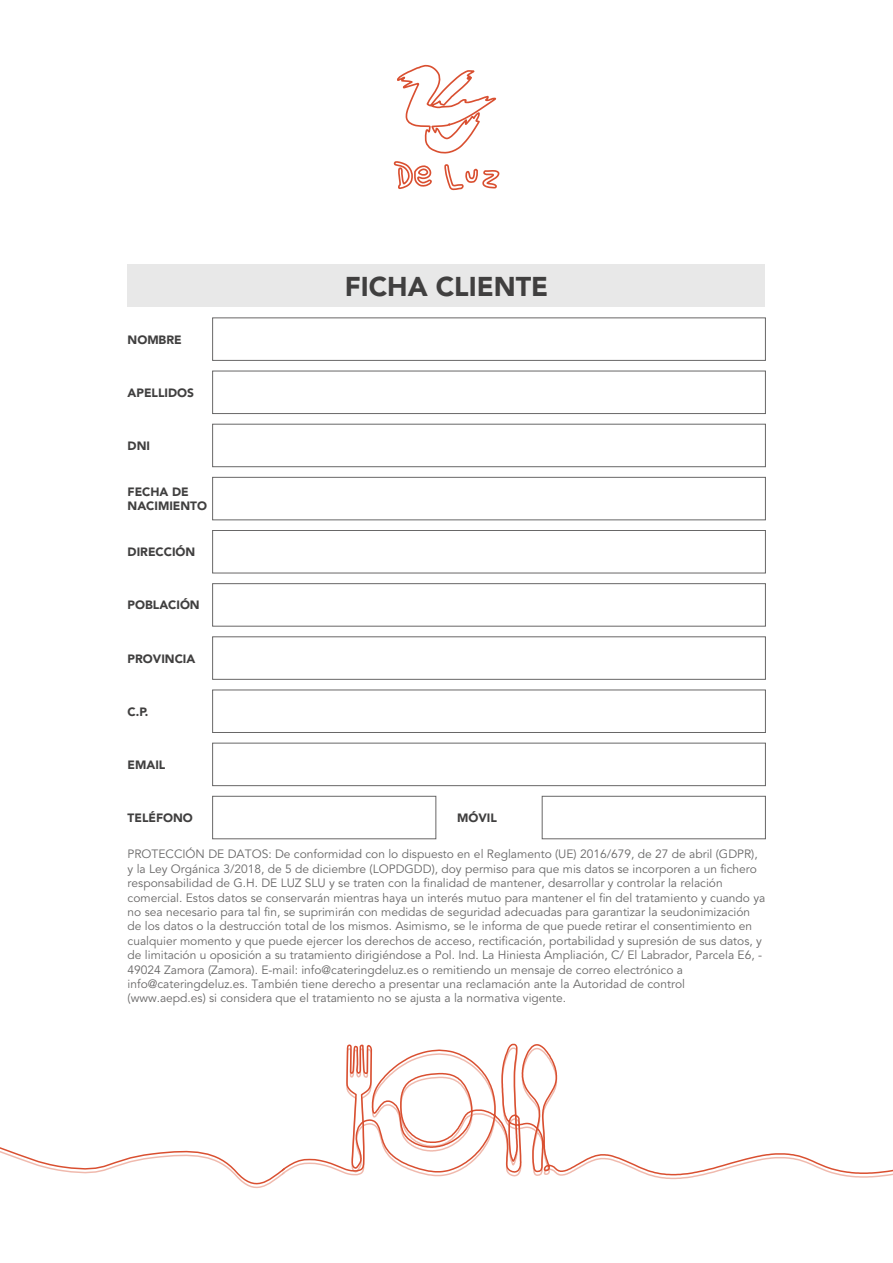
<style>
.page{position:relative;width:893px;height:1263px;background:#fff}
.page>*{position:absolute;margin:0;border:0;box-sizing:border-box;transform-origin:0 0}
.Títulos{font:900 27px "Avenir LT Std";color:#403f3f}
.Ficha{font:12px/14.4px "Avenir LT Std";color:#686767}
.Ficha-2{font:900 12px "Avenir LT Std";color:#403f3f}
</style>
<div class="page">
<svg style="left:373px;top:1047px;width:520px;height:133px"></svg>
<svg style="left:0;top:1044px;width:373px;height:145px"></svg>
<svg style="left:393px;top:64px;width:107px;height:127px"></svg>
<div style="left:128px;top:265px;width:637px;height:42px;background:#e8e8e8"></div>
<div style="left:212px;top:317px;width:554px;height:44px;border:1px solid #686767"></div>
<div style="left:212px;top:424px;width:554px;height:43px;border:1px solid #686767"></div>
<div style="left:212px;top:583px;width:554px;height:43px;border:1px solid #686767"></div>
<div style="left:212px;top:530px;width:554px;height:43px;border:1px solid #686767"></div>
<div style="left:212px;top:743px;width:554px;height:43px;border:1px solid #686767"></div>
<div style="left:212px;top:636px;width:554px;height:44px;border:1px solid #686767"></div>
<div style="left:212px;top:371px;width:554px;height:43px;border:1px solid #686767"></div>
<div style="left:212px;top:477px;width:554px;height:43px;border:1px solid #686767"></div>
<div style="left:212px;top:690px;width:554px;height:43px;border:1px solid #686767"></div>
<div style="left:542px;top:796px;width:224px;height:43px;border:1px solid #686767"></div>
<div style="left:212px;top:796px;width:224px;height:43px;border:1px solid #686767"></div>
<p class="Ficha-2" style="left:128px;top:332px;width:56px">NOMBRE</p>
<p class="Ficha-2" style="left:128px;top:385px;width:68px">APELLIDOS</p>
<p class="Ficha-2" style="left:128px;top:438px;width:24px">DNI</p>
<p class="Ficha-2" style="left:128px;top:484px;width:63px">FECHA DE</p>
<p class="Ficha-2" style="left:128px;top:499px;width:81px">NACIMIENTO</p>
<p class="Ficha-2" style="left:128px;top:545px;width:69px">DIRECCIÓN</p>
<p class="Ficha-2" style="left:128px;top:598px;width:74px">POBLACIÓN</p>
<p class="Ficha-2" style="left:128px;top:651px;width:69px">PROVINCIA</p>
<p class="Ficha-2" style="left:128px;top:704px;width:22px">C.P.</p>
<p class="Ficha-2" style="left:128px;top:757px;width:39px">EMAIL</p>
<p class="Títulos" style="left:345px;top:270px;width:205px">FICHA CLIENTE</p>
<p class="Ficha-2" style="left:128px;top:811px;width:67px">TELÉFONO</p>
<p class="Ficha" style="left:128px;top:847px;width:639px">PROTECCIÓN DE DATOS: De conformidad con lo dispuesto en el Reglamento (UE) 2016/679, de 27 de abril (GDPR), y la Ley Orgánica 3/2018, de 5 de diciembre (LOPDGDD), doy permiso para que mis datos se incorporen a un fichero responsabilidad de G.H. DE LUZ SLU y se traten con la finalidad de mantener, desarrollar y controlar la relación comercial. Estos datos se conservarán mientras haya un interés mutuo para mantener el fin del tratamiento y cuando ya no sea necesario para tal fin, se suprimirán con medidas de seguridad adecuadas para garantizar la seudonimización de los datos o la destrucción total de los mismos. Asimismo, se le informa de que puede retirar el consentimiento en cualquier momento y que puede ejercer los derechos de acceso, rectificación, portabilidad y supresión de sus datos, y de limitación u oposición a su tratamiento dirigiéndose a Pol. Ind. La Hiniesta Ampliación, C/ El Labrador, Parcela E6, - 49024 Zamora (Zamora). E-mail: info@cateringdeluz.es o remitiendo un mensaje de correo electrónico a info@cateringdeluz.es. También tiene derecho a presentar una reclamación ante la Autoridad de control (www.aepd.es) si considera que el tratamiento no se ajusta a la normativa vigente.</p>
<p class="Ficha-2" style="left:457px;top:811px;width:41px">MÓVIL</p>
</div>
